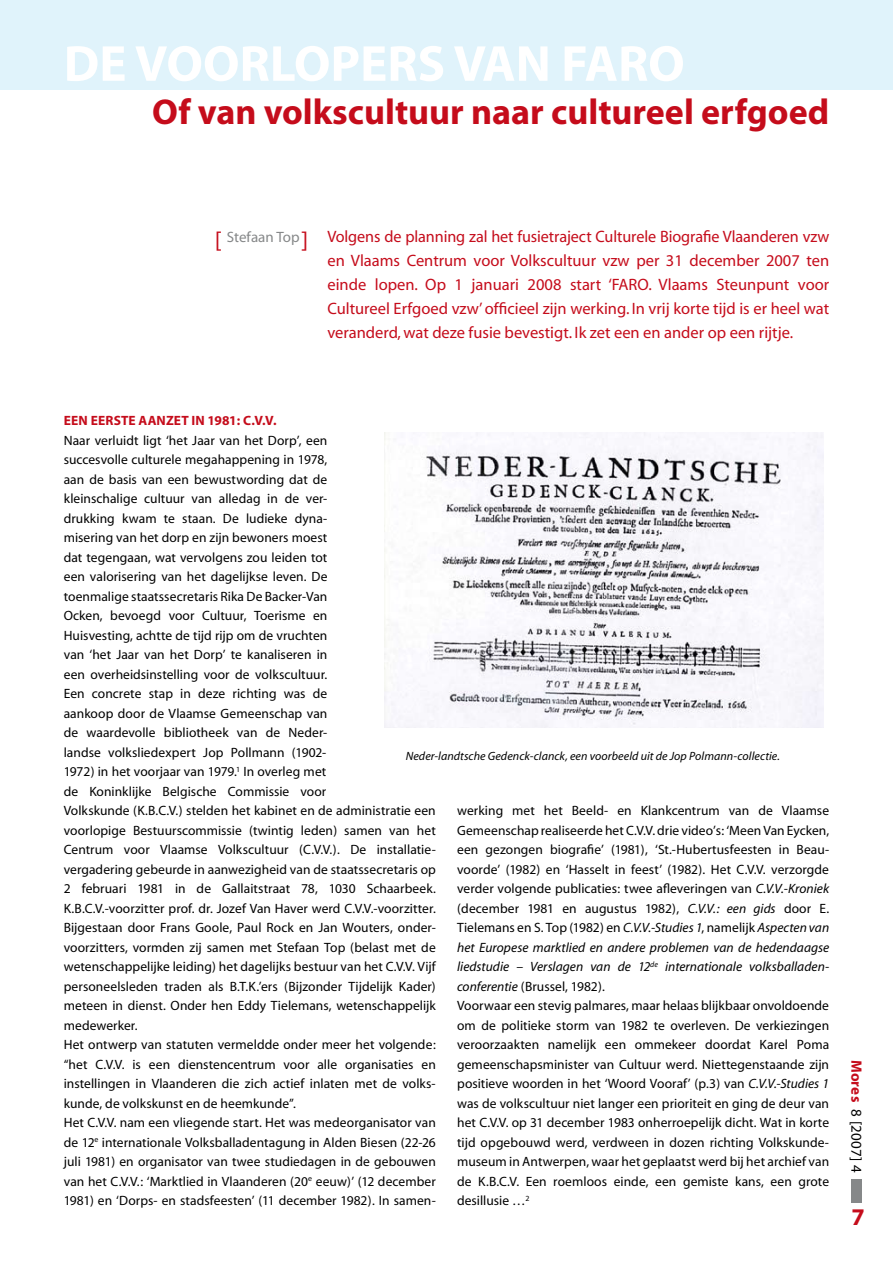
<style>
.page{position:relative;width:893px;height:1263px;background:#fff}
.page>*{position:absolute;margin:0;border:0;box-sizing:border-box;transform-origin:0 0}
.t1{font:700 51px "Myriad";color:#fff}
.t2{font:700 36px "Myriad";color:#c50c1b}
.t3{font:700 24px "Myriad";color:#c50c1b}
.t4{font:16.5px/24px "Myriad";color:#c50c1b;text-align:justify}
.t5{font:15px "Myriad";color:#000}
.t6{font:15px "Myriad";color:#868889}
.t7{font:13.5px/19.5px "Myriad";letter-spacing:.005em;color:#000}
.t8{font:700 13.5px "Myriad";letter-spacing:.01em;color:#c50c1b}
.t9{font:italic 12px "Myriad";letter-spacing:.005em;color:#000}
.s1{font-size:24px;color:#c50c1b}
.s2{font-style:italic}
.s3{font-weight:700;color:#c50c1b}
</style>
<div class="page">
<div style="left:0;top:0;width:893px;height:89px;background:#e0f3fb"></div>
<div style="left:851px;top:1179px;width:11px;height:23px;background:#868889"></div>
<img style="left:384px;top:433px;width:439px;height:295px">
<h1 class="t1" style="left:64px;top:37px;width:622px">DE VOORLOPERS VAN FARO</h1>
<h2 class="t2" style="left:152px;top:94px;width:678px">OF VAN VOLKSCULTUUR NAAR CULTUREEL ERFGOED</h2>
<p class="t6" style="left:215px;top:230px;width:95px"><span class="s1">[</span> Stefaan Top<span class="s1">]</span></p>
<p class="t4" style="left:327px;top:225px;width:503px">Volgens de planning zal het fusietraject Culturele Biografie Vlaanderen vzw en Vlaams Centrum voor Volkscultuur vzw per 31 december 2007 ten einde lopen. Op 1 januari 2008 start ‘FARO. Vlaams Steunpunt voor Cultureel Erfgoed vzw’ officieel zijn werking. In vrij korte tijd is er heel wat veranderd, wat deze fusie bevestigt. Ik zet een en ander op een rijtje.</p>
<p class="t8" style="left:64px;top:414px;width:214px">EEN EERSTE AANZET IN 1981: C.V.V.</p>
<p class="t7" style="left:64px;top:431px;width:374px">Naar verluidt ligt ‘het Jaar van het Dorp’, een<br>succesvolle culturele megahappening in 1978,<br>aan de basis van een bewustwording dat de<br>kleinschalige cultuur van alledag in de ver-<br>drukking kwam te staan. De ludieke dyna-<br>misering van het dorp en zijn bewoners moest<br>dat tegengaan, wat vervolgens zou leiden tot<br>een valorisering van het dagelijkse leven. De<br>toenmalige staatssecretaris Rika De Backer-Van<br>Ocken, bevoegd voor Cultuur, Toerisme en<br>Huisvesting, achtte de tijd rijp om de vruchten<br>van ‘het Jaar van het Dorp’ te kanaliseren in<br>een overheidsinstelling voor de volkscultuur.<br>Een concrete stap in deze richting was de<br>aankoop door de Vlaamse Gemeenschap van<br>de waardevolle bibliotheek van de Neder-<br>landse volksliedexpert Jop Pollmann (1902-<br>1972) in het voorjaar van 1979.<sup>1</sup> In overleg met<br>de Koninklijke Belgische Commissie voor<br>Volkskunde (K.B.C.V.) stelden het kabinet en de administratie een voorlopige Bestuurscommissie (twintig leden) samen van het Centrum voor Vlaamse Volkscultuur (C.V.V.). De installatie&shy;vergadering gebeurde in aanwezigheid van de staatssecretaris op 2 februari 1981 in de Gallaitstraat 78, 1030 Schaarbeek.<br>K.B.C.V.-voorzitter prof. dr. Jozef Van Haver werd C.V.V.-voorzitter.<br>Bijgestaan door Frans Goole, Paul Rock en Jan Wouters, onder&shy;voorzitters, vormden zij samen met Stefaan Top (belast met de wetenschappelijke leiding) het dagelijks bestuur van het C.V.V. Vijf personeelsleden traden als B.T.K.’ers (Bijzonder Tijdelijk Kader) meteen in dienst. Onder hen Eddy Tielemans, wetenschappelijk medewerker.<br>Het ontwerp van statuten vermeldde onder meer het volgende: “het C.V.V. is een dienstencentrum voor alle organisaties en instellingen in Vlaanderen die zich actief inlaten met de volks&shy;kunde, de volkskunst en de heemkunde”.<br>Het C.V.V. nam een vliegende start. Het was medeorganisator van de 12<sup>e</sup> internationale Volksballadentagung in Alden Biesen (22-26 juli 1981) en organisator van twee studiedagen in de gebouwen van het C.V.V.: ‘Marktlied in Vlaanderen (20<sup>e</sup> eeuw)’ (12 december 1981) en ‘Dorps- en stadsfeesten’ (11 december 1982). In samen-</p>
<p class="t9" style="left:406px;top:750px;width:376px">Neder-landtsche Gedenck-clanck, een voorbeeld uit de Jop Polmann-collectie.</p>
<p class="t7" style="left:457px;top:802px;width:374px">werking met het Beeld- en Klankcentrum van de Vlaamse Gemeenschap realiseerde het C.V.V. drie video’s: ‘Meen Van Eycken, een gezongen biografie’ (1981), ‘St.-Hubertusfeesten in Beau&shy;voorde’ (1982) en ‘Hasselt in feest’ (1982). Het C.V.V. verzorgde verder volgende publicaties: twee afleveringen van <span class="s2">C.V.V.-Kroniek </span>(december 1981 en augustus 1982), <span class="s2">C.V.V.: een gids</span> door E.<br>Tielemans en S. Top (1982) en <span class="s2">C.V.V.-Studies 1</span>, namelijk <span class="s2">Aspecten van het Europese marktlied en andere problemen van de hedendaagse liedstudie – Verslagen van de 12</span><sup>de</sup> <span class="s2">internationale volksballaden&shy;conferentie</span> (Brussel, 1982).<br>Voorwaar een stevig palmares, maar helaas blijkbaar onvoldoende om de politieke storm van 1982 te overleven. De verkiezingen veroorzaakten namelijk een ommekeer doordat Karel Poma gemeenschapsminister van Cultuur werd. Niettegenstaande zijn positieve woorden in het ‘Woord Vooraf’ (p.3) van <span class="s2">C.V.V.-Studies 1 </span>was de volkscultuur niet langer een prioriteit en ging de deur van het C.V.V. op 31 december 1983 onherroepelijk dicht. Wat in korte tijd opgebouwd werd, verdween in dozen richting Volkskunde&shy;museum in Antwerpen, waar het geplaatst werd bij het archief van de K.B.C.V. Een roemloos einde, een gemiste kans, een grote desillusie …<sup>2</sup></p>
<p class="t5" style="left:864px;top:1059px;width:115px;rotate:90deg"><span class="s3">MORES</span> 8 [2007] 4</p>
<h3 class="t3" style="left:852px;top:1204px;width:15px">7</h3>
</div>
